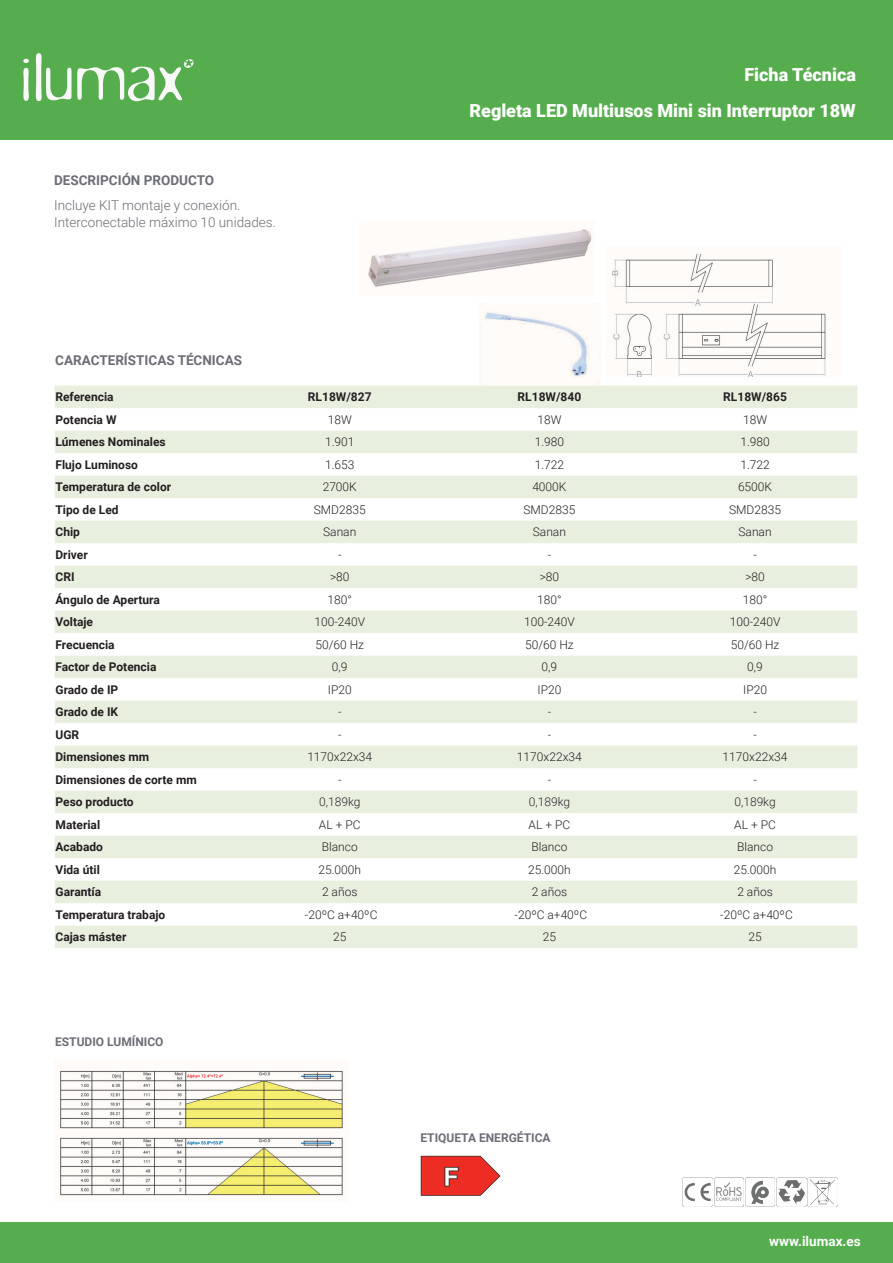
<style>
.page{position:relative;width:893px;height:1263px;background:#fff}
.page>*{position:absolute;margin:0;border:0;box-sizing:border-box;transform-origin:0 0}
.t1{font:900 18px "Roboto";color:#fff}
.t2{font:300 13.5px/16.2px "Roboto";color:#6c6d76}
.t3{font:700 13.5px "Roboto";color:#6c6d76}
.t4{font:700 13.5px "Roboto";color:#fff}
.t5{font:300 12px "Roboto";color:#231f20}
.t6{font:700 12px "Roboto";color:#231f20}
.t7{font:700 12px "Roboto";color:#6c6d76}
.t8{font:300 12px "Roboto";color:#2a2829}
</style>
<div class="page">
<div style="left:0;top:1222px;width:893px;height:41px;background:#56ad4d"></div>
<div style="left:0;top:0;width:893px;height:140px;background:#56ad4d"></div>
<svg style="left:23px;top:59px;width:6px;height:42px"></svg>
<svg style="left:36px;top:53px;width:157px;height:48px"></svg>
<img style="left:714px;top:1177px;width:61px;height:30px">
<img style="left:808px;top:1177px;width:29px;height:30px">
<img style="left:777px;top:1177px;width:29px;height:30px">
<img style="left:683px;top:1177px;width:29px;height:25px">
<img style="left:60px;top:1070px;width:285px;height:126px">
<img style="left:420px;top:1155px;width:81px;height:41px">
<img style="left:612px;top:253px;width:214px;height:123px">
<img style="left:479px;top:311px;width:121px;height:67px">
<img style="left:368px;top:229px;width:224px;height:58px">
<svg style="left:55px;top:386px;width:802px;height:562px;fill:#e9efdf"></svg>
<h1 class="t1" style="left:744px;top:62px;width:113px">Ficha Técnica</h1>
<p class="t3" style="left:54px;top:171px;width:162px">DESCRIPCIÓN PRODUCTO</p>
<p class="t2" style="left:54px;top:197px;width:223px">Incluye KIT montaje y conexión.<br>Interconectable máximo 10 unidades.</p>
<p class="t3" style="left:55px;top:350px;width:188px">CARACTERÍSTICAS TÉCNICAS</p>
<h1 class="t1" style="left:469px;top:98px;width:388px">Regleta LED Multiusos Mini sin Interruptor 18W</h1>
<p class="t6" style="left:56px;top:389px;width:60px">Referencia</p>
<p class="t6" style="left:308px;top:389px;width:65px">RL18W/827</p>
<p class="t6" style="left:518px;top:389px;width:65px">RL18W/840</p>
<p class="t6" style="left:723px;top:389px;width:65px">RL18W/865</p>
<p class="t6" style="left:55px;top:411px;width:63px">Potencia W</p>
<p class="t5" style="left:328px;top:411px;width:26px">18W</p>
<p class="t5" style="left:537px;top:411px;width:26px">18W</p>
<p class="t5" style="left:743px;top:411px;width:26px">18W</p>
<p class="t6" style="left:56px;top:434px;width:112px">Lúmenes Nominales</p>
<p class="t5" style="left:325px;top:434px;width:31px">1.901</p>
<p class="t5" style="left:535px;top:434px;width:31px">1.980</p>
<p class="t5" style="left:740px;top:434px;width:31px">1.980</p>
<p class="t6" style="left:56px;top:456px;width:84px">Flujo Luminoso</p>
<p class="t5" style="left:325px;top:456px;width:31px">1.653</p>
<p class="t5" style="left:535px;top:456px;width:31px">1.722</p>
<p class="t5" style="left:740px;top:456px;width:31px">1.722</p>
<p class="t6" style="left:56px;top:479px;width:117px">Temperatura de color</p>
<p class="t5" style="left:323px;top:479px;width:36px">2700K</p>
<p class="t5" style="left:532px;top:479px;width:36px">4000K</p>
<p class="t5" style="left:738px;top:479px;width:36px">6500K</p>
<p class="t6" style="left:56px;top:501px;width:65px">Tipo de Led</p>
<p class="t5" style="left:314px;top:501px;width:53px">SMD2835</p>
<p class="t5" style="left:523px;top:501px;width:53px">SMD2835</p>
<p class="t5" style="left:729px;top:501px;width:53px">SMD2835</p>
<p class="t6" style="left:56px;top:524px;width:26px">Chip</p>
<p class="t5" style="left:323px;top:524px;width:35px">Sanan</p>
<p class="t5" style="left:533px;top:524px;width:35px">Sanan</p>
<p class="t5" style="left:738px;top:524px;width:35px">Sanan</p>
<p class="t6" style="left:56px;top:546px;width:34px">Driver</p>
<p class="t5" style="left:338px;top:546px;width:5px">-</p>
<p class="t5" style="left:548px;top:546px;width:5px">-</p>
<p class="t5" style="left:753px;top:546px;width:5px">-</p>
<p class="t6" style="left:56px;top:569px;width:21px">CRI</p>
<p class="t5" style="left:330px;top:569px;width:21px">&gt;80</p>
<p class="t5" style="left:540px;top:569px;width:21px">&gt;80</p>
<p class="t5" style="left:745px;top:569px;width:21px">&gt;80</p>
<p class="t6" style="left:56px;top:591px;width:106px">Ángulo de Apertura</p>
<p class="t5" style="left:328px;top:591px;width:26px">180°</p>
<p class="t5" style="left:537px;top:591px;width:26px">180°</p>
<p class="t5" style="left:743px;top:591px;width:26px">180°</p>
<p class="t6" style="left:56px;top:614px;width:39px">Voltaje</p>
<p class="t5" style="left:314px;top:614px;width:52px">100-240V</p>
<p class="t5" style="left:524px;top:614px;width:52px">100-240V</p>
<p class="t5" style="left:730px;top:614px;width:52px">100-240V</p>
<p class="t6" style="left:56px;top:636px;width:61px">Frecuencia</p>
<p class="t5" style="left:315px;top:636px;width:50px">50/60 Hz</p>
<p class="t5" style="left:525px;top:636px;width:50px">50/60 Hz</p>
<p class="t5" style="left:731px;top:636px;width:50px">50/60 Hz</p>
<p class="t6" style="left:56px;top:659px;width:102px">Factor de Potencia</p>
<p class="t5" style="left:332px;top:659px;width:17px">0,9</p>
<p class="t5" style="left:542px;top:659px;width:17px">0,9</p>
<p class="t5" style="left:747px;top:659px;width:17px">0,9</p>
<p class="t6" style="left:56px;top:681px;width:64px">Grado de IP</p>
<p class="t5" style="left:328px;top:681px;width:25px">IP20</p>
<p class="t5" style="left:537px;top:681px;width:25px">IP20</p>
<p class="t5" style="left:743px;top:681px;width:25px">IP20</p>
<p class="t6" style="left:56px;top:704px;width:64px">Grado de IK</p>
<p class="t8" style="left:338px;top:704px;width:5px">-</p>
<p class="t8" style="left:548px;top:704px;width:5px">-</p>
<p class="t8" style="left:753px;top:704px;width:5px">-</p>
<p class="t6" style="left:56px;top:726px;width:25px">UGR</p>
<p class="t8" style="left:338px;top:726px;width:5px">-</p>
<p class="t8" style="left:548px;top:726px;width:5px">-</p>
<p class="t8" style="left:753px;top:726px;width:5px">-</p>
<p class="t6" style="left:56px;top:749px;width:95px">Dimensiones mm</p>
<p class="t5" style="left:307px;top:749px;width:66px">1170x22x34</p>
<p class="t5" style="left:517px;top:749px;width:66px">1170x22x34</p>
<p class="t5" style="left:723px;top:749px;width:66px">1170x22x34</p>
<p class="t6" style="left:56px;top:771px;width:143px">Dimensiones de corte mm</p>
<p class="t5" style="left:338px;top:771px;width:5px">-</p>
<p class="t5" style="left:548px;top:771px;width:5px">-</p>
<p class="t5" style="left:753px;top:771px;width:5px">-</p>
<p class="t6" style="left:56px;top:794px;width:80px">Peso producto</p>
<p class="t8" style="left:319px;top:794px;width:43px">0,189kg</p>
<p class="t8" style="left:529px;top:794px;width:43px">0,189kg</p>
<p class="t8" style="left:734px;top:794px;width:43px">0,189kg</p>
<p class="t6" style="left:56px;top:816px;width:46px">Material</p>
<p class="t5" style="left:319px;top:816px;width:43px">AL + PC</p>
<p class="t5" style="left:529px;top:816px;width:43px">AL + PC</p>
<p class="t5" style="left:734px;top:816px;width:43px">AL + PC</p>
<p class="t6" style="left:56px;top:839px;width:49px">Acabado</p>
<p class="t5" style="left:322px;top:839px;width:37px">Blanco</p>
<p class="t5" style="left:531px;top:839px;width:37px">Blanco</p>
<p class="t5" style="left:737px;top:839px;width:37px">Blanco</p>
<p class="t6" style="left:56px;top:861px;width:46px">Vida útil</p>
<p class="t5" style="left:318px;top:861px;width:44px">25.000h</p>
<p class="t5" style="left:528px;top:861px;width:44px">25.000h</p>
<p class="t5" style="left:734px;top:861px;width:44px">25.000h</p>
<p class="t6" style="left:56px;top:884px;width:47px">Garantía</p>
<p class="t5" style="left:322px;top:884px;width:37px">2 años</p>
<p class="t5" style="left:532px;top:884px;width:37px">2 años</p>
<p class="t5" style="left:737px;top:884px;width:37px">2 años</p>
<p class="t6" style="left:56px;top:906px;width:111px">Temperatura trabajo</p>
<p class="t5" style="left:305px;top:906px;width:74px">-20ºC a+40ºC</p>
<p class="t5" style="left:515px;top:906px;width:74px">-20ºC a+40ºC</p>
<p class="t5" style="left:720px;top:906px;width:74px">-20ºC a+40ºC</p>
<p class="t6" style="left:56px;top:929px;width:72px">Cajas máster</p>
<p class="t5" style="left:333px;top:929px;width:15px">25</p>
<p class="t5" style="left:543px;top:929px;width:15px">25</p>
<p class="t5" style="left:748px;top:929px;width:15px">25</p>
<p class="t7" style="left:55px;top:1033px;width:110px">ESTUDIO LUMÍNICO</p>
<p class="t7" style="left:420px;top:1130px;width:132px">ETIQUETA ENERGÉTICA</p>
<p class="t4" style="left:769px;top:1232px;width:93px">www.ilumax.es</p>
</div>
